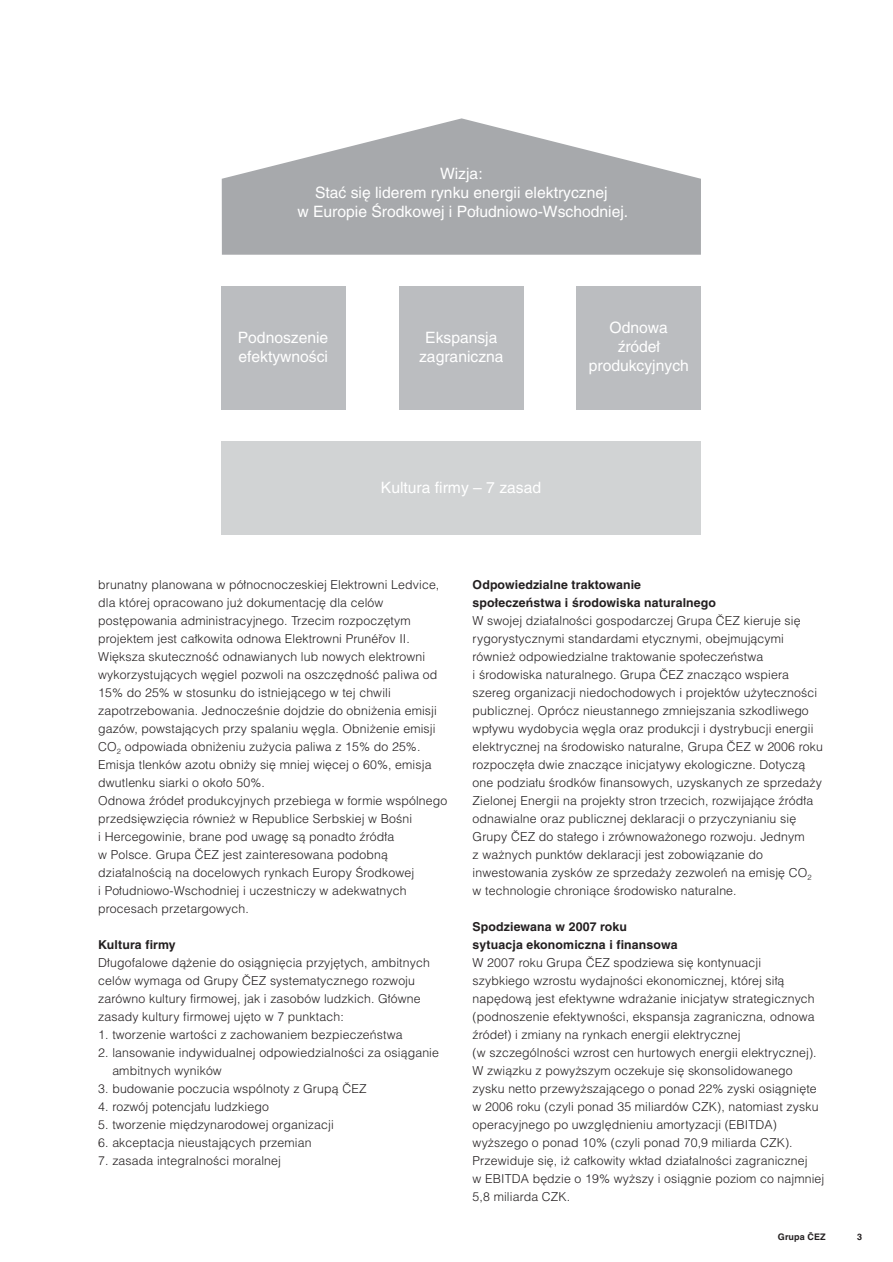
<style>
.page{position:relative;width:893px;height:1262px;background:#fff}
.page>*{position:absolute;margin:0;border:0;box-sizing:border-box;transform-origin:0 0}
.t1{font:15.6px/18.8px "Helvetica CE";color:#fff;text-align:center}
.t2{font:300 12.3px/18px "Helvetica CE";letter-spacing:.01em;color:#231f20}
.t3{font:700 12.3px/18px "Helvetica CE";letter-spacing:.01em;color:#231f20}
.t4{font:700 9px "Helvetica CE";letter-spacing:.01em;color:#231f20}
</style>
<div class="page">
<div style="left:222px;top:441px;width:479px;height:93px;background:#d1d3d4"></div>
<div style="left:222px;top:286px;width:124px;height:123px;background:#bbbdc0"></div>
<div style="left:399px;top:286px;width:124px;height:123px;background:#bbbdc0"></div>
<div style="left:576px;top:286px;width:125px;height:123px;background:#bbbdc0"></div>
<svg style="left:222px;top:118px;width:479px;height:137px;fill:#a7a9ac"></svg>
<p class="t1" style="left:440px;top:167px;width:44px">Wizja:</p>
<p class="t1" style="left:297px;top:186px;width:332px">Stać się liderem rynku energii elektrycznej<br>w Europie Środkowej i Południowo-Wschodniej.</p>
<p class="t1" style="left:238px;top:330px;width:92px;text-align:left">Podnoszenie efektywności</p>
<p class="t1" style="left:419px;top:330px;width:86px">Ekspansja zagraniczna</p>
<p class="t1" style="left:588px;top:320px;width:102px">Odnowa źródeł produkcyjnych</p>
<p class="t1" style="left:381px;top:480px;width:162px">Kultura firmy – 7 zasad</p>
<p class="t2" style="left:98px;top:577px;width:350px">brunatny planowana w północnoczeskiej Elektrowni Ledvice, dla której opracowano już dokumentację dla celów postępowania administracyjnego. Trzecim rozpoczętym projektem jest całkowita odnowa Elektrowni Prunéřov II.<br>Większa skuteczność odnawianych lub nowych elektrowni wykorzystujących węgiel pozwoli na oszczędność paliwa od 15% do 25% w stosunku do istniejącego w tej chwili zapotrzebowania. Jednocześnie dojdzie do obniżenia emisji gazów, powstających przy spalaniu węgla. Obniżenie emisji CO<sub>2</sub> odpowiada obniżeniu zużycia paliwa z 15% do 25%.<br>Emisja tlenków azotu obniży się mniej więcej o 60%, emisja dwutlenku siarki o około 50%.<br>Odnowa źródeł produkcyjnych przebiega w formie wspólnego przedsięwzięcia również w Republice Serbskiej w Bośni<br>i Hercegowinie, brane pod uwagę są ponadto źródła<br>w Polsce. Grupa ČEZ jest zainteresowana podobną działalnością na docelowych rynkach Europy Środkowej<br>i Południowo-Wschodniej i uczestniczy w adekwatnych procesach przetargowych.</p>
<p class="t3" style="left:98px;top:937px;width:79px">Kultura firmy</p>
<p class="t2" style="left:98px;top:955px;width:333px">Długofalowe dążenie do osiągnięcia przyjętych, ambitnych celów wymaga od Grupy ČEZ systematycznego rozwoju zarówno kultury firmowej, jak i zasobów ludzkich. Główne zasady kultury firmowej ujęto w 7 punktach:</p>
<p class="t2" style="left:98px;top:1027px;width:306px">1. tworzenie wartości z zachowaniem bezpieczeństwa</p>
<p class="t2" style="left:112px;top:1045px;width:328px;text-indent:-14px">2. lansowanie indywidualnej odpowiedzialności za osiąganie ambitnych wyników</p>
<p class="t2" style="left:98px;top:1081px;width:270px">3. budowanie poczucia wspólnoty z Grupą ČEZ</p>
<p class="t2" style="left:98px;top:1099px;width:172px">4. rozwój potencjału ludzkiego</p>
<p class="t2" style="left:98px;top:1117px;width:237px">5. tworzenie międzynarodowej organizacji</p>
<p class="t2" style="left:98px;top:1135px;width:215px">6. akceptacja nieustających przemian</p>
<p class="t2" style="left:98px;top:1153px;width:184px">7. zasada integralności moralnej</p>
<p class="t3" style="left:472px;top:577px;width:245px">Odpowiedzialne traktowanie społeczeństwa i środowiska naturalnego</p>
<p class="t2" style="left:472px;top:613px;width:352px">W swojej działalności gospodarczej Grupa ČEZ kieruje się rygorystycznymi standardami etycznymi, obejmującymi również odpowiedzialne traktowanie społeczeństwa<br>i środowiska naturalnego. Grupa ČEZ znacząco wspiera szereg organizacji niedochodowych i projektów użyteczności publicznej. Oprócz nieustannego zmniejszania szkodliwego wpływu wydobycia węgla oraz produkcji i dystrybucji energii elektrycznej na środowisko naturalne, Grupa ČEZ w 2006 roku rozpoczęła dwie znaczące inicjatywy ekologiczne. Dotyczą one podziału środków finansowych, uzyskanych ze sprzedaży Zielonej Energii na projekty stron trzecich, rozwijające źródła odnawialne oraz publicznej deklaracji o przyczynianiu się Grupy ČEZ do stałego i zrównoważonego rozwoju. Jednym<br>z ważnych punktów deklaracji jest zobowiązanie do inwestowania zysków ze sprzedaży zezwoleń na emisję CO<sub>2 </sub>w technologie chroniące środowisko naturalne.</p>
<p class="t3" style="left:472px;top:919px;width:206px">Spodziewana w 2007 roku sytuacja ekonomiczna i finansowa</p>
<p class="t2" style="left:472px;top:955px;width:353px">W 2007 roku Grupa ČEZ spodziewa się kontynuacji<br>szybkiego wzrostu wydajności ekonomicznej, której siłą napędową jest efektywne wdrażanie inicjatyw strategicznych (podnoszenie efektywności, ekspansja zagraniczna, odnowa źródeł) i zmiany na rynkach energii elektrycznej<br>(w szczególności wzrost cen hurtowych energii elektrycznej).<br>W związku z powyższym oczekuje się skonsolidowanego zysku netto przewyższającego o ponad 22% zyski osiągnięte w 2006 roku (czyli ponad 35 miliardów CZK), natomiast zysku operacyjnego po uwzględnieniu amortyzacji (EBITDA) wyższego o ponad 10% (czyli ponad 70,9 miliarda CZK).<br>Przewiduje się, iż całkowity wkład działalności zagranicznej<br>w EBITDA będzie o 19% wyższy i osiągnie poziom co najmniej 5,8 miliarda CZK.</p>
<p class="t4" style="left:777px;top:1233px;width:49px">Grupa ČEZ</p>
<p class="t4" style="left:857px;top:1233px;width:7px">3</p>
</div>
